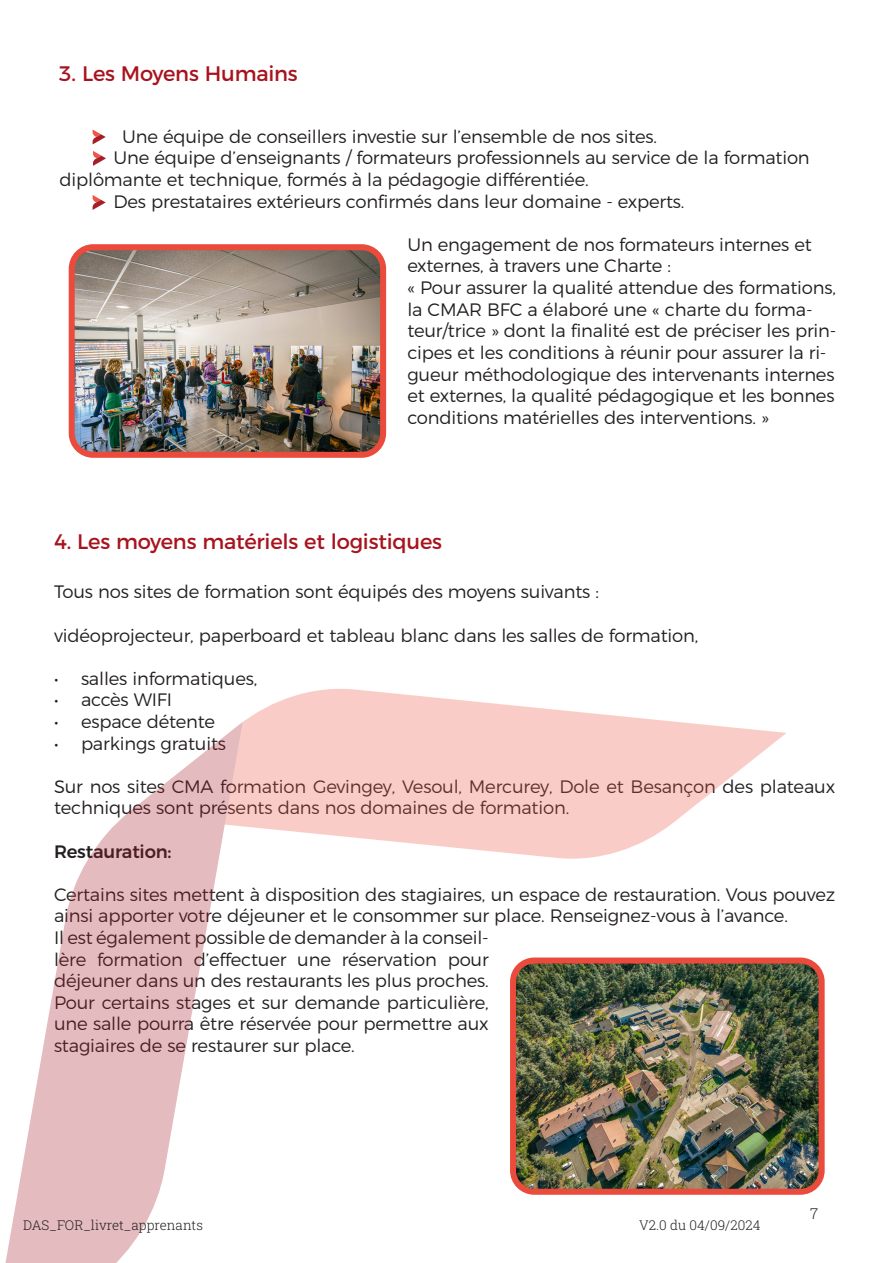
<style>
.page{position:relative;width:893px;height:1263px;background:#fff}
.page>*{position:absolute;margin:0;border:0;box-sizing:border-box;transform-origin:0 0}
.Titre_2{font:21px "Montserrat";letter-spacing:-.01em;color:#a8131d}
.texte{font:300 18px/21.6px "Montserrat";letter-spacing:-.01em;color:#231f20}
.texte-2{font:500 18px "Montserrat";letter-spacing:-.01em;color:#231f20}
.t1{font:300 15px "Roboto Slab";color:#231f20}
.t2{font:300 13.5px "Roboto Slab";color:#231f20}
</style>
<div class="page">
<svg style="left:93px;top:129px;width:13px;height:15px"></svg>
<svg style="left:93px;top:151px;width:13px;height:15px"></svg>
<svg style="left:93px;top:195px;width:13px;height:15px"></svg>
<img style="left:517px;top:964px;width:301px;height:224px">
<div style="left:510px;top:957px;width:315px;height:238px;border:6px solid #ea4b3c;border-radius:21px"></div>
<img style="left:76px;top:251px;width:303px;height:200px">
<div style="left:69px;top:244px;width:317px;height:214px;border:6px solid #ea4b3c;border-radius:22px"></div>
<svg style="left:126px;top:454px;width:661px;height:648px"></svg>
<svg style="left:5px;top:693px;width:421px;height:570px"></svg>
<p class="Titre_2" style="left:59px;top:57px;width:240px">3. Les Moyens Humains</p>
<p class="texte" style="left:122px;top:124px;width:536px">Une équipe de conseillers investie sur l’ensemble de nos sites.</p>
<p class="texte" style="left:60px;top:146px;width:752px;text-indent:54px">Une équipe d’enseignants / formateurs professionnels au service de la formation diplômante et technique, formés à la pédagogie différentiée.</p>
<p class="texte" style="left:114px;top:189px;width:572px">Des prestataires extérieurs confirmés dans leur domaine - experts.</p>
<p class="texte" style="left:407px;top:232px;width:406px">Un engagement de nos formateurs internes et externes, à travers une Charte :</p>
<p class="texte" style="left:407px;top:275px;width:430px">« Pour assurer la qualité attendue des formations, la CMAR BFC a élaboré une « charte du forma&shy;teur/trice » dont la finalité est de préciser les prin&shy;cipes et les conditions à réunir pour assurer la ri&shy;gueur méthodologique des intervenants internes et externes, la qualité pédagogique et les bonnes conditions matérielles des interventions. »</p>
<p class="Titre_2" style="left:54px;top:525px;width:390px">4. Les moyens matériels et logistiques</p>
<p class="texte" style="left:54px;top:580px;width:546px">Tous nos sites de formation sont équipés des moyens suivants :</p>
<p class="texte" style="left:54px;top:623px;width:646px">vidéoprojecteur, paperboard et tableau blanc dans les salles de formation,</p>
<p class="texte" style="left:54px;top:666px;width:205px">• salles informatiques,</p>
<p class="texte" style="left:54px;top:688px;width:120px">• accès WIFI</p>
<p class="texte" style="left:54px;top:709px;width:163px">• espace détente</p>
<p class="texte" style="left:54px;top:731px;width:174px">• parkings gratuits</p>
<p class="texte" style="left:54px;top:774px;width:783px">Sur nos sites CMA formation Gevingey, Vesoul, Mercurey, Dole et Besançon des plateaux techniques sont présents dans nos domaines de formation.</p>
<p class="texte-2" style="left:54px;top:837px;width:119px">Restauration:</p>
<p class="texte" style="left:54px;top:882px;width:783px">Certains sites mettent à disposition des stagiaires, un espace de restauration. Vous pouvez ainsi apporter votre déjeuner et le consommer sur place. Renseignez-vous à l’avance.</p>
<p class="texte" style="left:54px;top:925px;width:436px;text-align:justify">Il est également possible de demander à la conseil&shy;lère formation d’effectuer une réservation pour déjeuner dans un des restaurants les plus proches.</p>
<p class="texte" style="left:54px;top:990px;width:436px;text-align:justify">Pour certains stages et sur demande particulière, une salle pourra être réservée pour permettre aux stagiaires de se restaurer sur place.</p>
<p class="t2" style="left:23px;top:1216px;width:181px">DAS_FOR_livret_apprenants</p>
<p class="t2" style="left:639px;top:1216px;width:123px">V2.0 du 04/09/2024</p>
<p class="t1" style="left:810px;top:1203px;width:10px">7</p>
</div>
